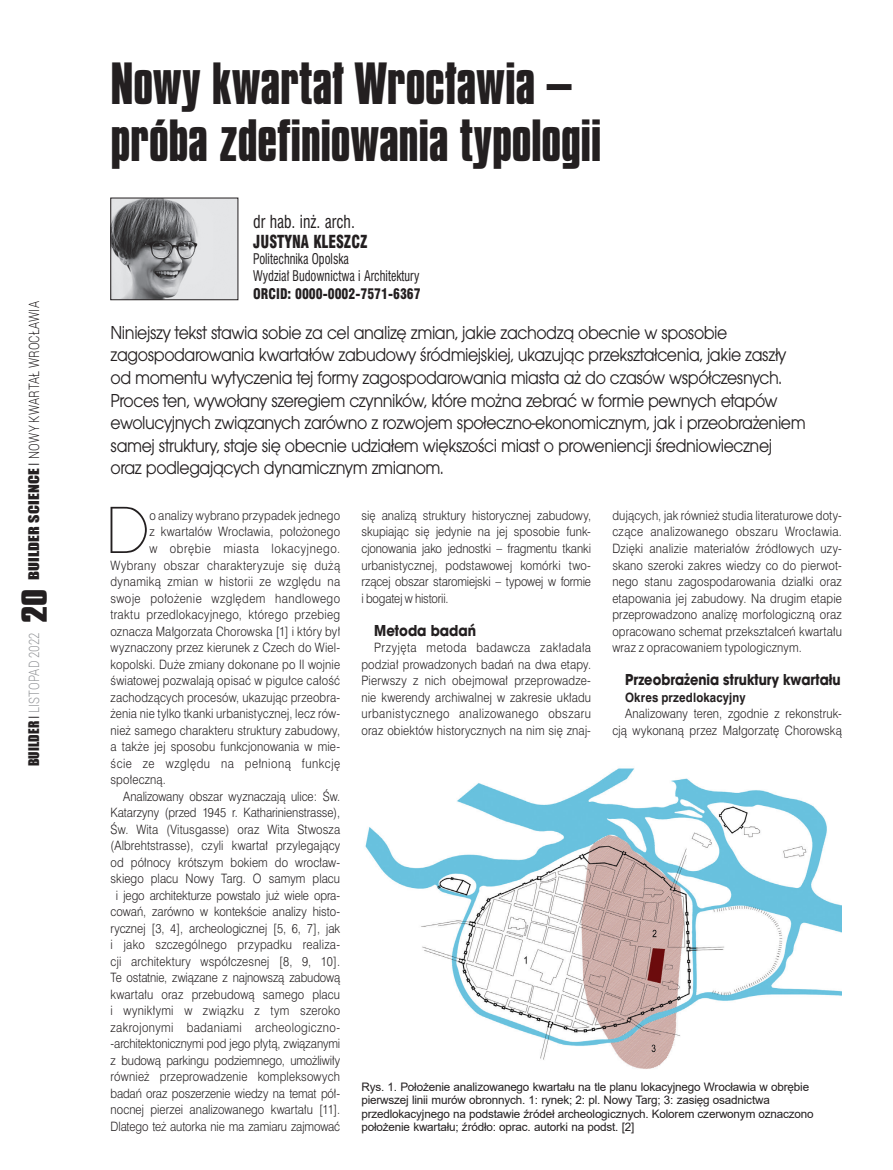
<style>
.page{position:relative;width:893px;height:1170px;background:#fff}
.page>*{position:absolute;margin:0;border:0;box-sizing:border-box;transform-origin:0 0}
.tekst_swiss_inicjal{font:69.15px "Avant Gar Got Itc TEE Extr Ligh";color:#231f20}
.Tytul_Compacta{font:700 49.5px/57px "Compacta PL";letter-spacing:-.005em;color:#231f20}
.lead{font:19.5px/22.5px "Avant Gar Got Itc TEE";letter-spacing:-.025em;color:#231f20;scale:.9 1}
.srodtytul{font:700 16.5px "Avant Gar Got Itc TEE";color:#231f20;scale:.88 1}
.autor_nazwisko{font:16.5px/19.5px "Swis 721 Cn PL";color:#231f20;scale:.9 1}
.srodtytul-2{font:700 16.5px "Avant Gar Got Itc TEE";color:#231f20;scale:.9 1}
.t1{font:300 14.25px "Roboto";letter-spacing:.005em;color:#231f20;scale:.8 1}
.t2{font:300 14.25px "Roboto";letter-spacing:.005em;color:#939598;scale:.8 1}
.autor_nazwisko-2{font:13.5px/16.5px "Swis 721 Cn PL";color:#231f20;scale:.85 1}
.autor_nazwisko-3{font:13.5px "Swis 721 Blk Cn PL";color:#231f20;scale:.9 1}
.tekst_swiss{font:12px/16.5px "Swis 721 Lt PL";letter-spacing:.005em;color:#231f20;text-align:justify;scale:.89 1}
.tekst_swiss_inicjal-2{font:12px "Swis 721 Lt PL";letter-spacing:.015em;color:#231f20;scale:.89 1}
.tekst_swiss_inicjal-3{font:12px "Swis 721 Lt PL";letter-spacing:.035em;color:#231f20;scale:.89 1}
.tekst_swiss_inicjal-4{font:12px "Swis 721 Lt PL";letter-spacing:.04em;color:#231f20;scale:.89 1}
.tekst_swiss_inicjal-5{font:12px "Swis 721 Lt PL";letter-spacing:.045em;color:#231f20;scale:.89 1}
.tekst_swiss_inicjal-6{font:12px "Swis 721 Lt PL";letter-spacing:.05em;color:#231f20;scale:.89 1}
.tekst_swiss-2{font:700 12px "Swis 721 PL";letter-spacing:.015em;color:#231f20;scale:.89 1}
.Fot_podpis{font:11.7px/13.5px "Arial";letter-spacing:-.015em;color:#231f20}
.s1{font-family:"Impact";font-weight:400;font-size:13.5px}
.s2{font-family:"Swis 721 Lt PL";font-weight:400;font-size:13.5px}
.s3{font-family:"Impact";font-weight:400;font-size:13.5px;color:#231f20}
.s4{font-family:"Swis 721 Lt PL";font-weight:400;font-size:13.5px;color:#231f20}
.s5{font-family:"Compacta PL";font-weight:700;font-size:30px;color:#231f20}
.s6{font-family:"Swis 721 Blk Cn PL"}
</style>
<div class="page">
<img style="left:113px;top:200px;width:123px;height:98px">
<div style="left:111px;top:198px;width:127px;height:102px;border:1px solid #231f20"></div>
<img style="left:365px;top:768px;width:477px;height:301px">
<p class="t1" style="left:24px;top:580px;width:350px;rotate:-90deg"><span class="s1">BUILDER SCIENCE</span> <span class="s2">I</span> NOWY KWARTAŁ WROCŁAWIA</p>
<p class="t2" style="left:24px;top:766px;width:223px;rotate:-90deg"><span class="s3">BUILDER</span> <span class="s4">I</span> LISTOPAD 2022 <span class="s5">20</span></p>
<p class="Tytul_Compacta" style="left:111px;top:56px;width:492px">Nowy kwartał Wrocławia – próba zdefiniowania typologii</p>
<p class="autor_nazwisko" style="left:253px;top:212px;width:129px">dr hab. inż. arch.<br><span class="s6">JUSTYNA KLESZCZ</span></p>
<p class="autor_nazwisko-2" style="left:253px;top:251px;width:197px">Politechnika Opolska<br>Wydział Budownictwa i Architektury</p>
<p class="autor_nazwisko-3" style="left:253px;top:285px;width:188px">ORCID: 0000-0002-7571-6367</p>
<p class="lead" style="left:111px;top:321px;width:774px">Niniejszy tekst stawia sobie za cel analizę zmian, jakie zachodzą obecnie w sposobie zagospodarowania kwartałów zabudowy śródmiejskiej, ukazując przekształcenia, jakie zaszły od momentu wytyczenia tej formy zagospodarowania miasta aż do czasów współczesnych.<br>Proces ten, wywołany szeregiem czynników, które można zebrać w formie pewnych etapów ewolucyjnych związanych zarówno z rozwojem społeczno-ekonomicznym, jak i przeobrażeniem samej struktury, staje się obecnie udziałem większości miast o proweniencji średniowiecznej oraz podlegających dynamicznym zmianom.</p>
<p class="tekst_swiss_inicjal" style="left:105px;top:491px;width:46px">D</p>
<p class="tekst_swiss_inicjal-2" style="left:149px;top:507px;width:216px">o analizy wybrano przypadek jednego</p>
<p class="tekst_swiss_inicjal-2" style="left:149px;top:524px;width:216px">z kwartałów Wrocławia, położonego</p>
<p class="tekst_swiss_inicjal-6" style="left:149px;top:540px;width:216px">w obrębie miasta lokacyjnego.</p>
<p class="tekst_swiss_inicjal-3" style="left:111px;top:557px;width:259px">Wybrany obszar charakteryzuje się dużą</p>
<p class="tekst_swiss_inicjal-2" style="left:111px;top:573px;width:260px">dynamiką zmian w historii ze względu na</p>
<p class="tekst_swiss_inicjal-4" style="left:111px;top:590px;width:259px">swoje położenie względem handlowego</p>
<p class="tekst_swiss_inicjal-2" style="left:111px;top:606px;width:259px">traktu przedlokacyjnego, którego przebieg</p>
<p class="tekst_swiss_inicjal-2" style="left:111px;top:623px;width:259px">oznacza Małgorzata Chorowska [1] i który był</p>
<p class="tekst_swiss_inicjal-2" style="left:111px;top:639px;width:259px">wyznaczony przez kierunek z Czech do Wiel-</p>
<p class="tekst_swiss_inicjal-2" style="left:111px;top:656px;width:259px">kopolski. Duże zmiany dokonane po II wojnie</p>
<p class="tekst_swiss_inicjal-2" style="left:111px;top:672px;width:259px">światowej pozwalają opisać w pigułce całość</p>
<p class="tekst_swiss_inicjal-2" style="left:111px;top:689px;width:259px">zachodzących procesów, ukazując przeobra-</p>
<p class="tekst_swiss_inicjal-2" style="left:111px;top:705px;width:259px">żenia nie tylko tkanki urbanistycznej, lecz rów-</p>
<p class="tekst_swiss_inicjal-2" style="left:111px;top:722px;width:259px">nież samego charakteru struktury zabudowy,</p>
<p class="tekst_swiss_inicjal-2" style="left:111px;top:738px;width:259px">a także jej sposobu funkcjonowania w mie-</p>
<p class="tekst_swiss_inicjal-5" style="left:111px;top:755px;width:259px">ście ze względu na pełnioną funkcję</p>
<p class="tekst_swiss_inicjal-2" style="left:111px;top:771px;width:64px">społeczną.</p>
<p class="tekst_swiss" style="left:111px;top:787px;width:260px;text-align:right">Analizowany obszar wyznaczają ulice: Św.<br>Katarzyny (przed 1945 r. Katharinienstrasse), Św. Wita (Vitusgasse) oraz Wita Stwosza (Albrehtstrasse), czyli kwartał przylegający od północy krótszym bokiem do wrocław&shy;skiego placu Nowy Targ. O samym placu i jego architekturze powstało już wiele opra&shy;cowań, zarówno w kontekście analizy histo&shy;rycznej [3, 4], archeologicznej [5, 6, 7], jak i jako szczególnego przypadku realiza&shy;cji architektury współczesnej [8, 9, 10].<br>Te ostatnie, związane z najnowszą zabudową kwartału oraz przebudową samego placu i wynikłymi w związku z tym szeroko zakrojonymi badaniami archeologiczno--architektonicznymi pod jego płytą, związanymi z budową parkingu podziemnego, umożliwiły również przeprowadzenie kompleksowych badań oraz poszerzenie wiedzy na temat pół&shy;nocnej pierzei analizowanego kwartału [11].<br>Dlatego też autorka nie ma zamiaru zajmować</p>
<p class="tekst_swiss" style="left:361px;top:507px;width:259px">się analizą struktury historycznej zabudowy, skupiając się jedynie na jej sposobie funk&shy;cjonowania jako jednostki – fragmentu tkanki urbanistycznej, podstawowej komórki two&shy;rzącej obszar staromiejski – typowej w formie i bogatej w historii.</p>
<p class="srodtytul-2" style="left:374px;top:620px;width:115px">Metoda badań</p>
<p class="tekst_swiss" style="left:361px;top:639px;width:260px;text-indent:13px">Przyjęta metoda badawcza zakładała podział prowadzonych badań na dwa etapy.<br>Pierwszy z nich obejmował przeprowadze&shy;nie kwerendy archiwalnej w zakresie układu urbanistycznego analizowanego obszaru oraz obiektów historycznych na nim się znaj-</p>
<p class="tekst_swiss" style="left:612px;top:507px;width:259px">dujących, jak również studia literaturowe doty&shy;czące analizowanego obszaru Wrocławia.<br>Dzięki analizie materiałów źródłowych uzy&shy;skano szeroki zakres wiedzy co do pierwot&shy;nego stanu zagospodarowania działki oraz etapowania jej zabudowy. Na drugim etapie przeprowadzono analizę morfologiczną oraz opracowano schemat przekształceń kwartału wraz z opracowaniem typologicznym.</p>
<p class="srodtytul" style="left:625px;top:669px;width:247px">Przeobrażenia struktury kwartału</p>
<p class="tekst_swiss-2" style="left:625px;top:689px;width:137px">Okres przedlokacyjny</p>
<p class="tekst_swiss" style="left:612px;top:705px;width:259px;text-align:right">Analizowany teren, zgodnie z rekonstruk&shy;cją wykonaną przez Małgorzatę Chorowską</p>
<p class="Fot_podpis" style="left:361px;top:1079px;width:454px">Rys. 1. Położenie analizowanego kwartału na tle planu lokacyjnego Wrocławia w obrębie pierwszej linii murów obronnych. 1: rynek; 2: pl. Nowy Targ; 3: zasięg osadnictwa przedlokacyjnego na podstawie źródeł archeologicznych. Kolorem czerwonym oznaczono położenie kwartału; źródło: oprac. autorki na podst. [2]</p>
</div>
